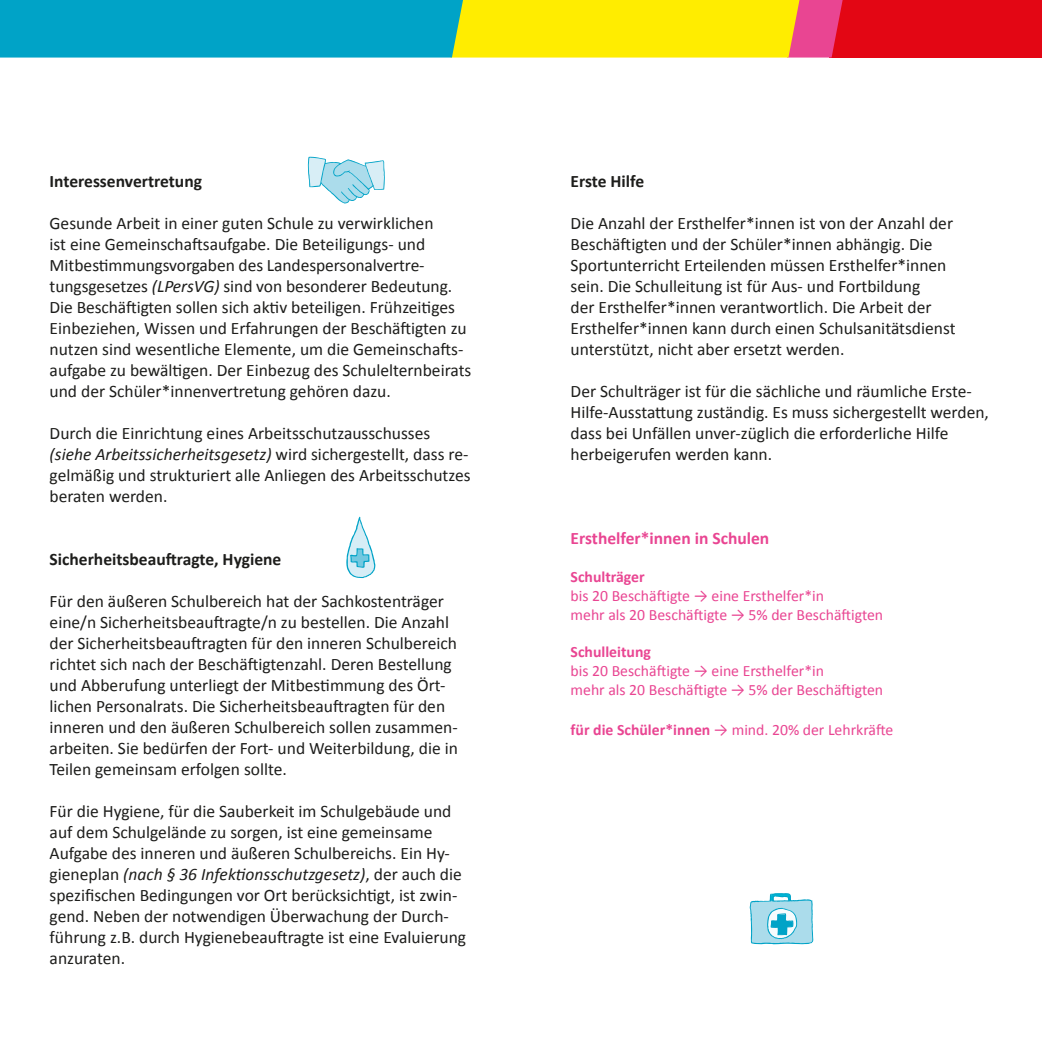
<style>
.page{position:relative;width:1042px;height:1042px;background:#fff}
.page>*{position:absolute;margin:0;border:0;box-sizing:border-box;transform-origin:0 0}
.t1{font:17.5px/21px "Calibri";color:#1d1d1b}
.t2{font:700 17.5px "Calibri";color:#1d1d1b}
.t3{font:700 17.5px "Calibri";color:#e94592}
.t4{font:15.75px/18.9px "Calibri";color:#e94592}
.t5{font:700 15.75px "Calibri";color:#e94592}
.s1{font-style:italic}
.s2{font-weight:700}
</style>
<div class="page">
<svg style="left:346px;top:517px;width:29px;height:61px"></svg>
<div style="left:829px;top:0;width:213px;height:58px;background:#e30614"></div>
<svg style="left:0;top:0;width:842px;height:58px;background:#74bb74"></svg>
<svg style="left:308px;top:157px;width:77px;height:47px"></svg>
<svg style="left:750px;top:893px;width:63px;height:51px"></svg>
<p class="t2" style="left:50px;top:170px;width:154px">Interessenvertretung</p>
<p class="t1" style="left:50px;top:212px;width:423px">Gesunde Arbeit in einer guten Schule zu verwirklichen<br>ist eine Gemeinschaftsaufgabe. Die Beteiligungs- und Mitbestimmungsvorgaben des Landespersonalvertre&shy;tungsgesetzes <span class="s1">(LPersVG)</span> sind von besonderer Bedeutung.<br>Die Beschäftigten sollen sich aktiv beteiligen. Frühzeitiges Einbeziehen, Wissen und Erfahrungen der Beschäftigten zu nutzen sind wesentliche Elemente, um die Gemeinschafts&shy;aufgabe zu bewältigen. Der Einbezug des Schulelternbeirats und der Schüler*innenvertretung gehören dazu.</p>
<p class="t1" style="left:50px;top:422px;width:422px">Durch die Einrichtung eines Arbeitsschutzausschusses <span class="s1">(siehe Arbeitssicherheitsgesetz)</span> wird sichergestellt, dass re&shy;gelmäßig und strukturiert alle Anliegen des Arbeitsschutzes beraten werden.</p>
<p class="t2" style="left:50px;top:548px;width:233px">Sicherheitsbeauftragte, Hygiene</p>
<p class="t1" style="left:50px;top:590px;width:410px">Für den äußeren Schulbereich hat der Sachkostenträger eine/n Sicherheitsbeauftragte/n zu bestellen. Die Anzahl der Sicherheitsbeauftragten für den inneren Schulbereich richtet sich nach der Beschäftigtenzahl. Deren Bestellung und Abberufung unterliegt der Mitbestimmung des Ört&shy;lichen Personalrats. Die Sicherheitsbeauftragten für den inneren und den äußeren Schulbereich sollen zusammen&shy;arbeiten. Sie bedürfen der Fort- und Weiterbildung, die in Teilen gemeinsam erfolgen sollte.</p>
<p class="t1" style="left:50px;top:800px;width:418px">Für die Hygiene, für die Sauberkeit im Schulgebäude und auf dem Schulgelände zu sorgen, ist eine gemeinsame Aufgabe des inneren und äußeren Schulbereichs. Ein Hy&shy;gieneplan <span class="s1">(nach § 36 Infektionsschutzgesetz)</span>, der auch die spezifischen Bedingungen vor Ort berücksichtigt, ist zwin&shy;gend. Neben der notwendigen Überwachung der Durch&shy;führung z.B. durch Hygienebeauftragte ist eine Evaluierung anzuraten.</p>
<p class="t2" style="left:570px;top:170px;width:75px">Erste Hilfe</p>
<p class="t1" style="left:570px;top:212px;width:386px">Die Anzahl der Ersthelfer*innen ist von der Anzahl der Beschäftigten und der Schüler*innen abhängig. Die Sportunterricht Erteilenden müssen Ersthelfer*innen sein. Die Schulleitung ist für Aus- und Fortbildung<br>der Ersthelfer*innen verantwortlich. Die Arbeit der Ersthelfer*innen kann durch einen Schulsanitätsdienst unterstützt, nicht aber ersetzt werden.</p>
<p class="t1" style="left:570px;top:380px;width:420px">Der Schulträger ist für die sächliche und räumliche Erste-Hilfe-Ausstattung zuständig. Es muss sichergestellt werden, dass bei Unfällen unver-züglich die erforderliche Hilfe herbeigerufen werden kann.</p>
<p class="t3" style="left:570px;top:527px;width:200px">Ersthelfer*innen in Schulen</p>
<p class="t5" style="left:570px;top:567px;width:76px">Schulträger</p>
<p class="t4" style="left:570px;top:585px;width:314px">bis 20 Beschäftigte → eine Ersthelfer*in<br>mehr als 20 Beschäftigte → 5% der Beschäftigten</p>
<p class="t5" style="left:570px;top:642px;width:82px">Schulleitung</p>
<p class="t4" style="left:570px;top:661px;width:314px">bis 20 Beschäftigte → eine Ersthelfer*in<br>mehr als 20 Beschäftigte → 5% der Beschäftigten</p>
<p class="t4" style="left:570px;top:719px;width:324px"><span class="s2">für die Schüler*innen</span> → mind. 20% der Lehrkräfte</p>
</div>
